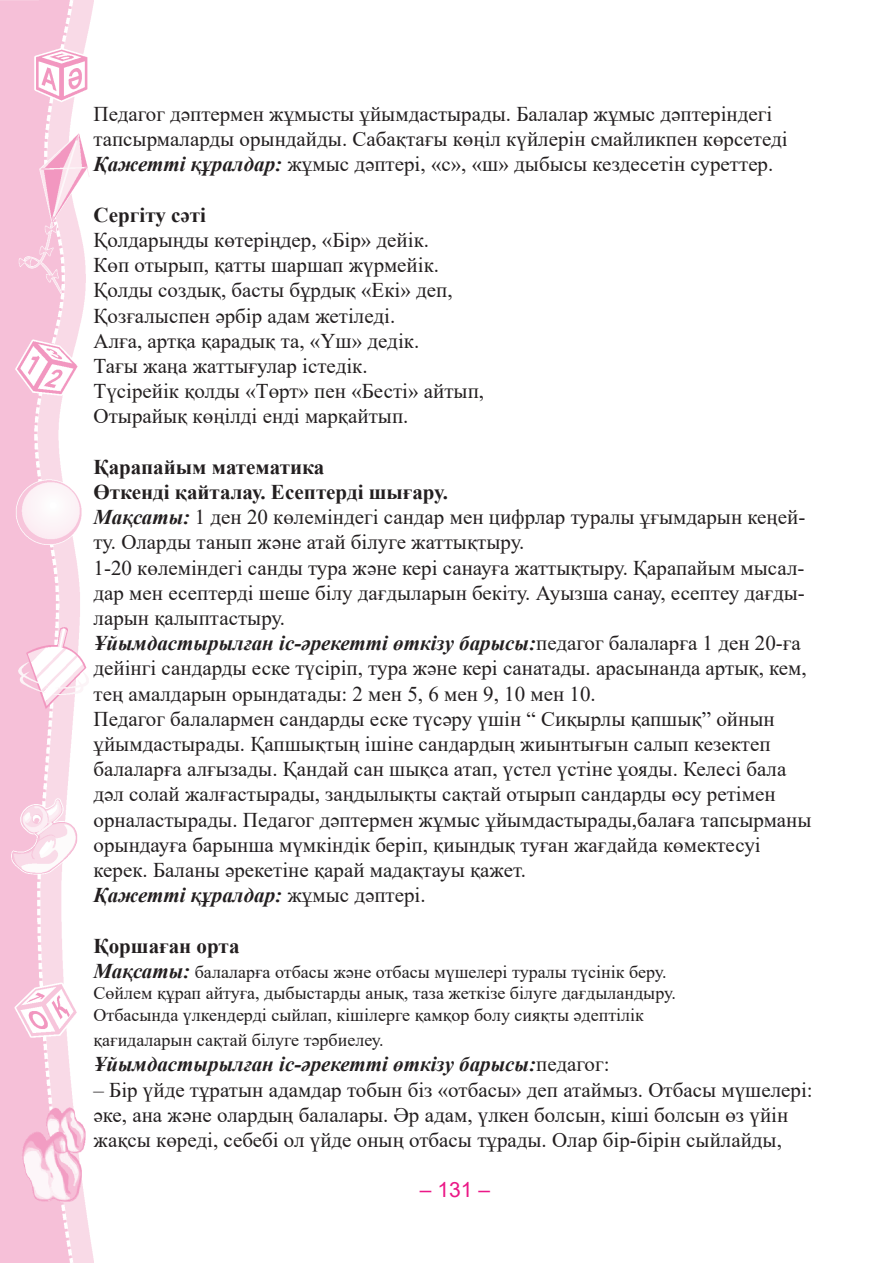
<style>
.page{position:relative;width:893px;height:1263px;background:#fff}
.page>*{position:absolute;margin:0;border:0;box-sizing:border-box;transform-origin:0 0}
.t1{font:21px/25.2px "Times New Roman";color:#231f20}
.t2{font:italic 700 21px "Times New Roman";color:#231f20}
.t3{font:700 21px "Times New Roman";color:#231f20}
.t4{font:21px "Arial";color:#eb1887}
.t5{font:18px "Times New Roman";color:#231f20}
.s1{font-weight:700;font-style:italic}
.s2{font-weight:400;font-style:normal}
.s3{font-weight:700;font-style:italic;font-size:21px}
</style>
<div class="page">
<img style="left:0;top:0;width:93px;height:1263px">
<p class="t1" style="left:94px;top:101px;width:680px">Педагог дәптермен жұмысты ұйымдастырады. Балалар жұмыс дәптеріндегі</p>
<p class="t1" style="left:94px;top:126px;width:696px">тапсырмаларды орындайды. Сабақтағы көңіл күйлерін смайликпен көрсетеді<br><span class="s1">Қажетті құралдар:</span> жұмыс дәптері, «с», «ш» дыбысы кездесетін суреттер.</p>
<p class="t3" style="left:94px;top:199px;width:114px">Сергіту сәті</p>
<p class="t1" style="left:94px;top:227px;width:337px">Қолдарыңды көтеріңдер, «Бір» дейік.</p>
<p class="t1" style="left:94px;top:252px;width:347px">Көп отырып, қатты шаршап жүрмейік.</p>
<p class="t1" style="left:94px;top:277px;width:361px">Қолды создық, басты бұрдық «Екі» деп,</p>
<p class="t1" style="left:94px;top:302px;width:303px">Қозғалыспен әрбір адам жетіледі.</p>
<p class="t1" style="left:94px;top:327px;width:327px">Алға, артқа қарадық та, «Үш» дедік.</p>
<p class="t1" style="left:94px;top:353px;width:276px">Тағы жаңа жаттығулар істедік.</p>
<p class="t1" style="left:94px;top:378px;width:392px">Түсірейік қолды «Төрт» пен «Бесті» айтып,</p>
<p class="t1" style="left:94px;top:403px;width:316px">Отырайық көңілді енді марқайтып.</p>
<p class="t3" style="left:94px;top:451px;width:232px">Қарапайым математика</p>
<p class="t3" style="left:94px;top:477px;width:356px">Өткенді қайталау. Есептерді шығару.</p>
<p class="t1" style="left:94px;top:504px;width:713px"><span class="s1">Мақсаты:</span> 1 ден 20 көлеміндегі сандар мен цифрлар туралы ұғымдарын кеңей&shy;ту. Оларды танып және атай білуге жаттықтыру.</p>
<p class="t1" style="left:94px;top:554px;width:713px;text-align:justify">1-20 көлеміндегі санды тура және кері санауға жаттықтыру. Қарапайым мысал&shy;дар мен есептерді шеше білу дағдыларын бекіту. Ауызша санау, есептеу дағды&shy;ларын қалыптастыру.</p>
<p class="t2" style="left:94px;top:628px;width:709px">Ұйымдастырылған іс-әрекетті өткізу барысы:<span class="s2">педагог балаларға 1 ден 20-ға</span></p>
<p class="t1" style="left:94px;top:655px;width:715px">дейінгі сандарды еске түсіріп, тура және кері санатады. арасынанда артық, кем,</p>
<p class="t1" style="left:94px;top:680px;width:504px">тең амалдарын орындатады: 2 мен 5, 6 мен 9, 10 мен 10.</p>
<p class="t1" style="left:94px;top:705px;width:683px">Педагог балалармен сандарды еске түсәру үшін “ Сиқырлы қапшық” ойнын</p>
<p class="t1" style="left:94px;top:731px;width:678px">ұйымдастырады. Қапшықтың ішіне сандардың жиынтығын салып кезектеп</p>
<p class="t1" style="left:94px;top:756px;width:694px">балаларға алғызады. Қандай сан шықса атап, үстел үстіне ұояды. Келесі бала</p>
<p class="t1" style="left:94px;top:781px;width:684px">дәл солай жалғастырады, заңдылықты сақтай отырып сандарды өсу ретімен</p>
<p class="t1" style="left:94px;top:806px;width:719px">орналастырады. Педагог дәптермен жұмыс ұйымдастырады,балаға тапсырманы</p>
<p class="t1" style="left:94px;top:831px;width:669px">орындауға барынша мүмкіндік беріп, қиындық туған жағдайда көмектесуі</p>
<p class="t1" style="left:94px;top:857px;width:434px">керек. Баланы әрекетіне қарай мадақтауы қажет.</p>
<p class="t2" style="left:94px;top:880px;width:334px">Қажетті құралдар: <span class="s2">жұмыс дәптері.</span></p>
<p class="t3" style="left:94px;top:930px;width:147px">Қоршаған орта</p>
<p class="t5" style="left:94px;top:959px;width:574px"><span class="s3">Мақсаты:</span> балаларға отбасы және отбасы мүшелері туралы түсінік беру.</p>
<p class="t5" style="left:94px;top:981px;width:584px">Сөйлем құрап айтуға, дыбыстарды анық, таза жеткізе білуге дағдыландыру.</p>
<p class="t5" style="left:94px;top:1002px;width:552px">Отбасында үлкендерді сыйлап, кішілерге қамқор болу сияқты әдептілік</p>
<p class="t5" style="left:94px;top:1027px;width:292px">қағидаларын сақтай білуге тәрбиелеу.</p>
<p class="t2" style="left:94px;top:1050px;width:517px">Ұйымдастырылған іс-әрекетті өткізу барысы:<span class="s2">педагог:</span></p>
<p class="t1" style="left:94px;top:1076px;width:721px">– Бір үйде тұратын адамдар тобын біз «отбасы» деп атаймыз. Отбасы мүшелері:</p>
<p class="t1" style="left:94px;top:1101px;width:696px">әке, ана және олардың балалары. Әр адам, үлкен болсын, кіші болсын өз үйін</p>
<p class="t1" style="left:94px;top:1127px;width:690px">жақсы көреді, себебі ол үйде оның отбасы тұрады. Олар бір-бірін сыйлайды,</p>
<p class="t4" style="left:420px;top:1175px;width:72px">– 131 –</p>
</div>
